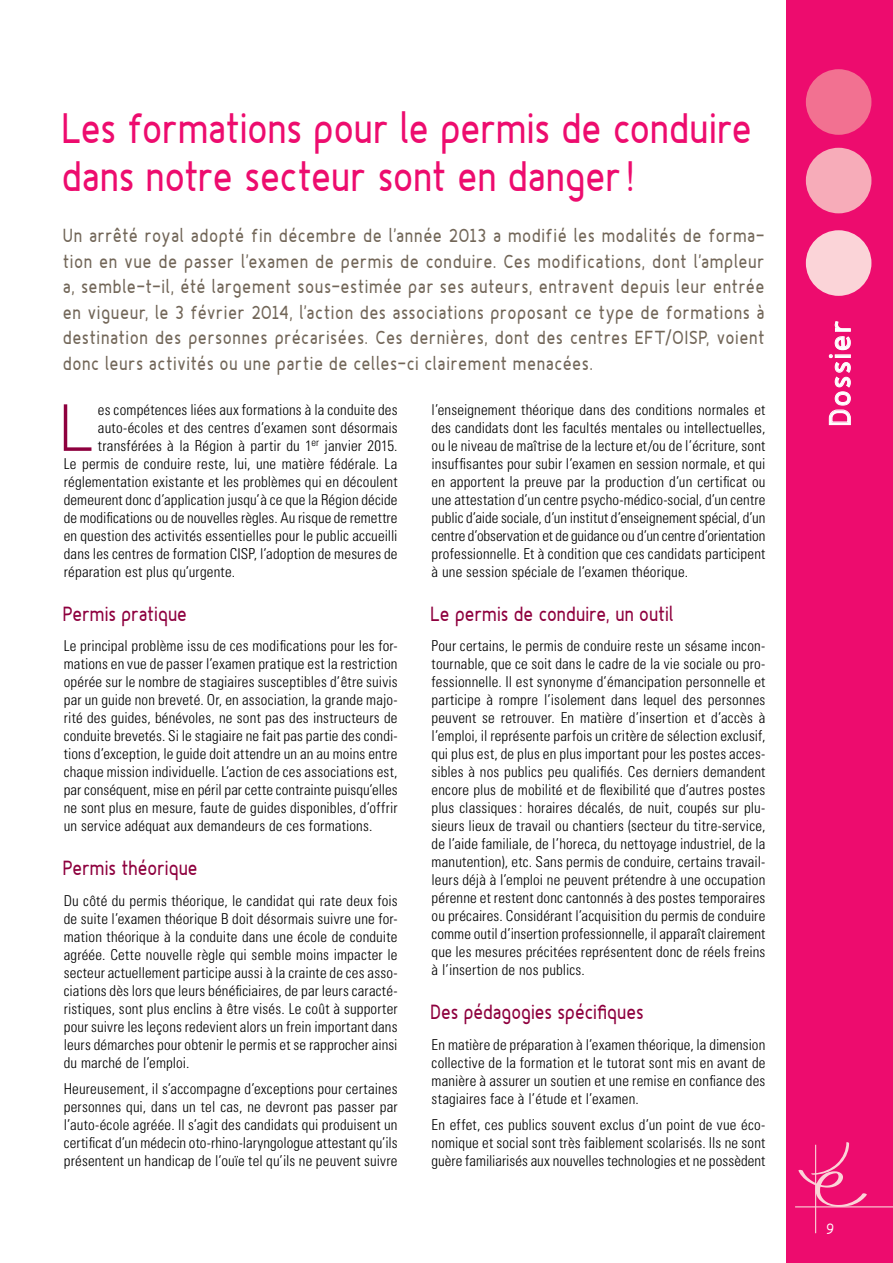
<style>
.page{position:relative;width:893px;height:1263px;background:#fff}
.page>*{position:absolute;margin:0;border:0;box-sizing:border-box;transform-origin:0 0}
.t1{font:300 66.45px "Fineness Pro";color:#8e003e}
.t2{font:40.5px/48px "Fineness Pro Bold Cond";letter-spacing:.005em;color:#ed0c6e}
.t3{font:700 30px "Fineness Pro";letter-spacing:.07em;color:#fff}
.t4{font:19.5px "Fineness Pro Bold Cond";letter-spacing:.01em;color:#8e003e}
.t5{font:18px/25.5px "Fineness Pro Bold Cond";letter-spacing:.04em;color:#726658;text-align:justify}
.t6{font:300 condensed 15px/18px "Univers LT Std";letter-spacing:.01em;color:#000;text-align:justify}
.t7{font:15px "Fineness Pro";color:#fff}
</style>
<div class="page">
<div style="left:787px;top:0;width:106px;height:1263px;background:#ed0c6e"></div>
<div style="left:806px;top:69px;width:65px;height:66px;background:#f27191;border-radius:50%"></div>
<div style="left:806px;top:148px;width:65px;height:65px;background:#f7acb9;border-radius:50%"></div>
<div style="left:806px;top:230px;width:65px;height:66px;background:#fbd4d8;border-radius:50%"></div>
<svg style="left:829px;top:321px;width:22px;height:104px"></svg>
<svg style="left:798px;top:1142px;width:69px;height:64px"></svg>
<hr style="left:815px;top:1145px;width:1px;height:88px;background:#fbd4d8">
<hr style="left:795px;top:1206px;width:98px;height:1px;background:#fbd4d8">
<h2 class="t2" style="left:64px;top:104px;width:692px">Les formations pour le permis de conduire dans notre secteur sont en danger!</h2>
<p class="t5" style="left:64px;top:223px;width:703px">Un arrêté royal adopté fin décembre de l’année 2013 a modifié les modalités de forma&shy;tion en vue de passer l’examen de permis de conduire. Ces modifications, dont l’ampleur a, semble-t-il, été largement sous-estimée par ses auteurs, entravent depuis leur entrée en vigueur, le 3 février 2014, l’action des associations proposant ce type de formations à destination des personnes précarisées. Ces dernières, dont des centres EFT/OISP, voient donc leurs activités ou une partie de celles-ci clairement menacées.</p>
<h1 class="t1" style="left:64px;top:388px;width:35px">L</h1>
<p class="t6" style="left:98px;top:401px;width:301px">es compétences liées aux formations à la conduite des</p>
<p class="t6" style="left:432px;top:401px;width:335px">l’enseignement théorique dans des conditions normales et des candidats dont les facultés mentales ou intellectuelles, ou le niveau de maîtrise de la lecture et/ou de l’écriture, sont insuffisantes pour subir l’examen en session normale, et qui en apportent la preuve par la production d’un certificat ou une attestation d’un centre psycho-médico-social, d’un centre public d’aide sociale, d’un institut d’enseignement spécial, d’un centre d’observation et de guidance ou d’un centre d’orientation professionnelle. Et à condition que ces candidats participent à une session spéciale de l’examen théorique.</p>
<h3 class="t4" style="left:432px;top:601px;width:244px">Le permis de conduire, un outil</h3>
<p class="t6" style="left:432px;top:637px;width:335px">Pour certains, le permis de conduire reste un sésame incon&shy;tournable, que ce soit dans le cadre de la vie sociale ou pro&shy;fessionnelle. Il est synonyme d’émancipation personnelle et participe à rompre l’isolement dans lequel des personnes peuvent se retrouver. En matière d’insertion et d’accès à l’emploi, il représente parfois un critère de sélection exclusif, qui plus est, de plus en plus important pour les postes acces&shy;sibles à nos publics peu qualifiés. Ces derniers demandent encore plus de mobilité et de flexibilité que d’autres postes plus classiques: horaires décalés, de nuit, coupés sur plu&shy;sieurs lieux de travail ou chantiers (secteur du titre-service, de l’aide familiale, de l’horeca, du nettoyage industriel, de la manutention), etc. Sans permis de conduire, certains travail&shy;leurs déjà à l’emploi ne peuvent prétendre à une occupation pérenne et restent donc cantonnés à des postes temporaires ou précaires. Considérant l’acquisition du permis de conduire comme outil d’insertion professionnelle, il apparaît clairement que les mesures précitées représentent donc de réels freins à l’insertion de nos publics.</p>
<h3 class="t4" style="left:432px;top:1000px;width:215px">Des pédagogies spécifiques</h3>
<p class="t6" style="left:432px;top:1036px;width:335px">En matière de préparation à l’examen théorique, la dimension collective de la formation et le tutorat sont mis en avant de manière à assurer un soutien et une remise en confiance des stagiaires face à l’étude et l’examen.</p>
<p class="t6" style="left:432px;top:1116px;width:335px">En effet, ces publics souvent exclus d’un point de vue éco&shy;nomique et social sont très faiblement scolarisés. Ils ne sont guère familiarisés aux nouvelles technologies et ne possèdent</p>
<p class="t6" style="left:98px;top:419px;width:301px">auto-écoles et des centres d’examen sont désormais</p>
<p class="t6" style="left:98px;top:437px;width:301px">transférées à la Région à partir du 1<sup>er</sup> janvier 2015.</p>
<p class="t6" style="left:64px;top:455px;width:335px">Le permis de conduire reste, lui, une matière fédérale. La</p>
<p class="t6" style="left:64px;top:473px;width:335px">réglementation existante et les problèmes qui en découlent</p>
<p class="t6" style="left:64px;top:491px;width:335px">demeurent donc d’application jusqu’à ce que la Région décide</p>
<p class="t6" style="left:64px;top:509px;width:335px">de modifications ou de nouvelles règles. Au risque de remettre</p>
<p class="t6" style="left:64px;top:527px;width:335px">en question des activités essentielles pour le public accueilli</p>
<p class="t6" style="left:64px;top:545px;width:335px">dans les centres de formation CISP, l’adoption de mesures de</p>
<p class="t6" style="left:64px;top:563px;width:173px">réparation est plus qu’urgente.</p>
<h3 class="t4" style="left:64px;top:601px;width:126px">Permis pratique</h3>
<p class="t6" style="left:64px;top:637px;width:335px">Le principal problème issu de ces modifications pour les for&shy;mations en vue de passer l’examen pratique est la restriction opérée sur le nombre de stagiaires susceptibles d’être suivis par un guide non breveté. Or, en association, la grande majo&shy;rité des guides, bénévoles, ne sont pas des instructeurs de conduite brevetés. Si le stagiaire ne fait pas partie des condi&shy;tions d’exception, le guide doit attendre un an au moins entre chaque mission individuelle. L’action de ces associations est, par conséquent, mise en péril par cette contrainte puisqu’elles ne sont plus en mesure, faute de guides disponibles, d’offrir un service adéquat aux demandeurs de ces formations.</p>
<h3 class="t4" style="left:64px;top:856px;width:136px">Permis théorique</h3>
<p class="t6" style="left:64px;top:892px;width:335px">Du côté du permis théorique, le candidat qui rate deux fois de suite l’examen théorique B doit désormais suivre une for&shy;mation théorique à la conduite dans une école de conduite agréée. Cette nouvelle règle qui semble moins impacter le secteur actuellement participe aussi à la crainte de ces asso&shy;ciations dès lors que leurs bénéficiaires, de par leurs caracté&shy;ristiques, sont plus enclins à être visés. Le coût à supporter pour suivre les leçons redevient alors un frein important dans leurs démarches pour obtenir le permis et se rapprocher ainsi du marché de l’emploi.</p>
<p class="t6" style="left:64px;top:1080px;width:335px">Heureusement, il s’accompagne d’exceptions pour certaines personnes qui, dans un tel cas, ne devront pas passer par l’auto-école agréée. Il s’agit des candidats qui produisent un certificat d’un médecin oto-rhino-laryngologue attestant qu’ils présentent un handicap de l’ouïe tel qu’ils ne peuvent suivre</p>
<h3 class="t3" style="left:822px;top:425px;width:107px;rotate:-90deg">Dossier</h3>
<p class="t7" style="left:827px;top:1219px;width:9px">9</p>
</div>
